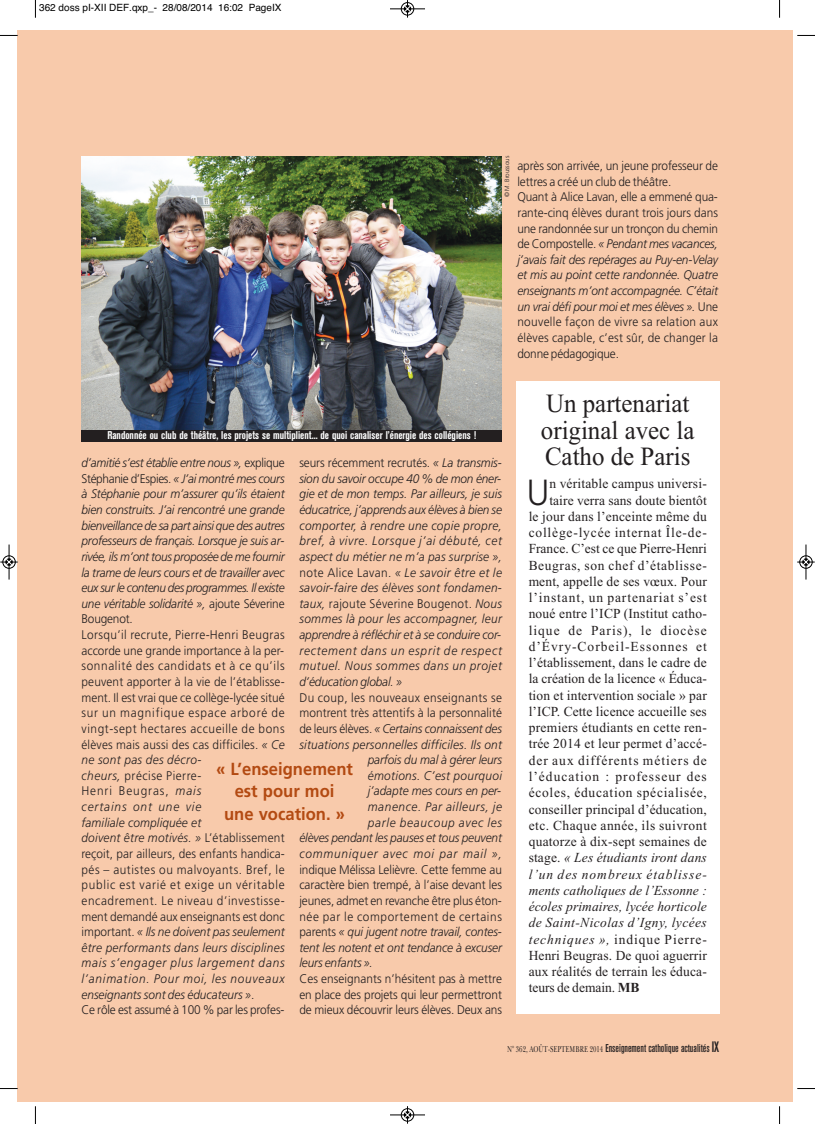
<style>
.page{position:relative;width:815px;height:1124px;background:#fff}
.page>*{position:absolute;margin:0;border:0;box-sizing:border-box;transform-origin:0 0}
.t1{font:300 36.25px "Frutiger";color:#231f20;scale:.93 1}
.t2{font:26.25px/26.2px "Times New Roman";color:#231f20;scale:.95 1}
.t3{font:700 17.5px/22.5px "Frutiger";color:#b34a12;text-align:center;scale:.95 1}
.t4{font:13.75px "Times New Roman";letter-spacing:.015em;color:#231f20}
.t5{font:13.75px "Times New Roman";letter-spacing:.075em;color:#231f20}
.t6{font:italic 13.75px "Times New Roman";letter-spacing:.01em;color:#231f20}
.t7{font:13.75px "Times New Roman";letter-spacing:.07em;color:#231f20}
.t8{font:13.75px "Times New Roman";letter-spacing:.06em;color:#231f20}
.t9{font:13.75px "Times New Roman";letter-spacing:.055em;color:#231f20}
.t10{font:italic 13.75px "Times New Roman";letter-spacing:.03em;color:#231f20}
.t11{font:13.75px "Times New Roman";letter-spacing:.045em;color:#231f20}
.t12{font:13.75px "Times New Roman";letter-spacing:.035em;color:#231f20}
.t13{font:italic 13.75px "Times New Roman";letter-spacing:.07em;color:#231f20}
.t14{font:italic 300 12.5px/15.6px "Frutiger";letter-spacing:-.01em;color:#231f20;scale:.95 1}
.t15{font:300 12.5px/15.6px "Frutiger";letter-spacing:-.01em;color:#231f20;text-align:justify;scale:.95 1}
.t16{font:italic 300 12.5px/15.6px "Frutiger";letter-spacing:.015em;color:#231f20;text-align:right;scale:.95 1}
.t17{font:500 condensed 11.25px "Akzidenz Grotesk BE";color:#231f20}
.t18{font:700 condensed 11.12px "Akzidenz Grotesk BE";color:#fff;scale:.95 1}
.t19{font:10px "Helvetica";color:#000}
.t20{font:300 6.25px "Frutiger";letter-spacing:-.02em;color:#231f20}
.s1{font-style:italic}
.s2{font-style:normal}
.s3{font-weight:700}
.s4{font-family:"Baskerville BT";font-weight:400;font-stretch:normal;font-size:8.75px}
.s5{font-size:15px}
</style>
<div class="page">
<div style="left:18px;top:30px;width:775px;height:1070px;background:#f8caab"></div>
<div style="left:516px;top:381px;width:203px;height:632px;background:#fff"></div>
<img style="left:81px;top:156px;width:421px;height:273px">
<div style="left:81px;top:429px;width:421px;height:12px;background:#231f20"></div>
<svg style="left:35px;top:0;width:1px;height:18px"></svg>
<svg style="left:0;top:35px;width:18px;height:1px"></svg>
<svg style="left:779px;top:0;width:1px;height:18px"></svg>
<svg style="left:797px;top:35px;width:18px;height:1px"></svg>
<svg style="left:35px;top:1106px;width:1px;height:17px"></svg>
<svg style="left:0;top:1087px;width:18px;height:2px"></svg>
<svg style="left:779px;top:1106px;width:1px;height:17px"></svg>
<svg style="left:797px;top:1088px;width:18px;height:1px"></svg>
<div style="left:401px;top:2px;width:13px;height:14px;border:1px solid #fff;border-radius:50%"></div>
<hr style="left:390px;top:9px;width:35px;height:1px;background:#000">
<div style="left:401px;top:2px;width:13px;height:13px;border:1px solid #000;border-radius:50%"></div>
<svg style="left:404px;top:0;width:7px;height:18px"></svg>
<hr style="left:390px;top:1114px;width:35px;height:1px;background:#000">
<div style="left:401px;top:1108px;width:13px;height:13px;border:1px solid #000;border-radius:50%"></div>
<svg style="left:404px;top:1106px;width:7px;height:17px"></svg>
<div style="left:2px;top:555px;width:14px;height:13px;border:1px solid #fff;border-radius:50%"></div>
<hr style="left:9px;top:544px;width:1px;height:35px;background:#000">
<div style="left:3px;top:555px;width:12px;height:13px;border:1px solid #000;border-radius:50%"></div>
<svg style="left:0;top:558px;width:18px;height:7px"></svg>
<div style="left:799px;top:555px;width:14px;height:13px;border:1px solid #fff;border-radius:50%"></div>
<hr style="left:806px;top:544px;width:1px;height:35px;background:#000">
<div style="left:800px;top:555px;width:12px;height:13px;border:1px solid #000;border-radius:50%"></div>
<svg style="left:797px;top:558px;width:18px;height:7px"></svg>
<p class="t19" style="left:39px;top:2px;width:244px">362 doss pI-XII DEF.qxp_- 28/08/2014 16:02 PageIX</p>
<p class="t20" style="left:504px;top:197px;width:42px;rotate:-90deg">© M. Broussous</p>
<p class="t15" style="left:517px;top:159px;width:213px;text-align:left">après son arrivée, un jeune professeur de lettres a créé un club de théâtre.<br>Quant à Alice Lavan, elle a emmené qua&shy;rante-cinq élèves durant trois jours dans une randonnée sur un tronçon du chemin de Compostelle. <span class="s1">« Pendant mes vacances, j’avais fait des repérages au Puy-en-Velay et mis au point cette randonnée. Quatre enseignants m’ont accompagnée. C’était un vrai défi pour moi et mes élèves ».</span> Une nouvelle façon de vivre sa relation aux élèves capable, c’est sûr, de changer la donne pédagogique.</p>
<p class="t18" style="left:107px;top:430px;width:390px">Randonnée ou club de théâtre, les projets se multiplient... de quoi canaliser l’énergie des collégiens !</p>
<p class="t14" style="left:81px;top:456px;width:215px">d’amitié s’est établie entre nous », <span class="s2">explique Stéphanie d’Espies.</span> « J’ai montré mes cours à Stéphanie pour m’assurer qu’ils étaient bien construits. J’ai rencontré une grande bienveillance de sa part ainsi que des autres professeurs de français. Lorsque je suis ar&shy;rivée, ils m’ont tous proposée de me fournir la trame de leurs cours et de travailler avec eux sur le contenu des programmes. Il existe une véritable solidarité », <span class="s2">ajoute Séverine Bougenot.<br>Lorsqu’il recrute, Pierre-Henri Beugras accorde une grande importance à la per&shy;sonnalité des candidats et à ce qu’ils peuvent apporter à la vie de l’établisse&shy;ment. Il est vrai que ce collège-lycée situé sur un magnifique espace arboré de vingt-sept hectares accueille de bons élèves mais aussi des cas difficiles.</span> « Ce ne sont pas des décro-<br>cheurs, <span class="s2">précise Pierre-<br>Henri Beugras,</span> mais<br>certains ont une vie<br>familiale compliquée et<br>doivent être motivés. » <span class="s2">L’établissement reçoit, par ailleurs, des enfants handica&shy;pés – autistes ou malvoyants. Bref, le public est varié et exige un véritable encadrement. Le niveau d’investisse&shy;ment demandé aux enseignants est donc important.</span> « Ils ne doivent pas seulement être performants dans leurs disciplines mais s’engager plus largement dans l’animation. Pour moi, les nouveaux enseignants sont des éducateurs »<span class="s2">.<br>Ce rôle est assumé à 100 % par les profes-</span></p>
<p class="t14" style="left:299px;top:456px;width:215px;text-align:justify"><span class="s2">seurs récemment recrutés.</span> « La transmis&shy;sion du savoir occupe 40 % de mon éner&shy;gie et de mon temps. Par ailleurs, je suis éducatrice, j’apprends aux élèves à bien se comporter, à rendre une copie propre, bref, à vivre. Lorsque j’ai débuté, cet aspect du métier ne m’a pas surprise », <span class="s2">note Alice Lavan.</span> « Le savoir être et le savoir-faire des élèves sont fondamen&shy;taux, <span class="s2">rajoute Séverine Bougenot.</span> Nous sommes là pour les accompagner, leur apprendre à réfléchir et à se conduire cor&shy;rectement dans un esprit de respect mutuel. Nous sommes dans un projet d’éducation global. »</p>
<p class="t16" style="left:299px;top:690px;width:215px"><span class="s2">Du coup, les nouveaux enseignants se montrent très attentifs à la personnalité de leurs élèves.</span> « Certains connaissent des situations personnelles difficiles. Ils ont parfois du mal à gérer leurs<br>émotions. C’est pourquoi<br>j’adapte mes cours en per-<br>manence. Par ailleurs, je<br>parle beaucoup avec les<br>élèves pendant les pauses et tous peuvent communiquer avec moi par mail »,</p>
<p class="t15" style="left:299px;top:862px;width:215px">indique Mélissa Lelièvre. Cette femme au caractère bien trempé, à l’aise devant les jeunes, admet en revanche être plus éton&shy;née par le comportement de certains parents <span class="s1">« qui jugent notre travail, contes&shy;tent les notent et ont tendance à excuser leurs enfants ».</span></p>
<p class="t15" style="left:299px;top:971px;width:215px">Ces enseignants n’hésitent pas à mettre en place des projets qui leur permettront de mieux découvrir leurs élèves. Deux ans</p>
<h3 class="t3" style="left:216px;top:758px;width:146px">« L’enseignement est pour moi<br>une vocation. »</h3>
<h2 class="t2" style="left:541px;top:390px;width:163px">Un partenariat original avec la<br>Catho de Paris</h2>
<h1 class="t1" style="left:527px;top:477px;width:26px">U</h1>
<p class="t4" style="left:549px;top:475px;width:159px">n véritable campus universi-</p>
<p class="t4" style="left:549px;top:491px;width:159px">taire verra sans doute bientôt</p>
<p class="t4" style="left:529px;top:508px;width:180px">le jour dans l’enceinte même du</p>
<p class="t8" style="left:529px;top:524px;width:180px">collège-lycée internat Île-de-</p>
<p class="t4" style="left:529px;top:540px;width:180px">France. C’est ce que Pierre-Henri</p>
<p class="t11" style="left:529px;top:556px;width:180px">Beugras, son chef d’établisse-</p>
<p class="t4" style="left:529px;top:573px;width:180px">ment, appelle de ses vœux. Pour</p>
<p class="t7" style="left:529px;top:589px;width:180px">l’instant, un partenariat s’est</p>
<p class="t4" style="left:529px;top:605px;width:180px">noué entre l’ICP (Institut catho-</p>
<p class="t5" style="left:529px;top:621px;width:180px">lique de Paris), le diocèse</p>
<p class="t5" style="left:529px;top:638px;width:180px">d’Évry-Corbeil-Essonnes et</p>
<p class="t4" style="left:529px;top:654px;width:180px">l’établissement, dans le cadre de</p>
<p class="t4" style="left:529px;top:670px;width:180px">la création de la licence « Éduca-</p>
<p class="t4" style="left:529px;top:686px;width:180px">tion et intervention sociale » par</p>
<p class="t4" style="left:529px;top:703px;width:180px">l’ICP. Cette licence accueille ses</p>
<p class="t4" style="left:529px;top:719px;width:180px">premiers étudiants en cette ren-</p>
<p class="t4" style="left:529px;top:735px;width:180px">trée 2014 et leur permet d’accé-</p>
<p class="t5" style="left:529px;top:751px;width:180px">der aux différents métiers de</p>
<p class="t5" style="left:529px;top:768px;width:180px">l’éducation : professeur des</p>
<p class="t9" style="left:529px;top:784px;width:180px">écoles, éducation spécialisée,</p>
<p class="t4" style="left:529px;top:800px;width:180px">conseiller principal d’éducation,</p>
<p class="t12" style="left:529px;top:816px;width:180px">etc. Chaque année, ils suivront</p>
<p class="t4" style="left:529px;top:833px;width:180px">quatorze à dix-sept semaines de</p>
<p class="t6" style="left:529px;top:849px;width:180px"><span class="s2">stage.</span> « Les étudiants iront dans</p>
<p class="t13" style="left:529px;top:865px;width:180px">l’un des nombreux établisse-</p>
<p class="t6" style="left:529px;top:881px;width:180px">ments catholiques de l’Essonne :</p>
<p class="t6" style="left:529px;top:898px;width:180px">écoles primaires, lycée horticole</p>
<p class="t10" style="left:529px;top:914px;width:180px">de Saint-Nicolas d’Igny, lycées</p>
<p class="t7" style="left:529px;top:930px;width:180px"><span class="s1">techniques »,</span> indique Pierre-</p>
<p class="t4" style="left:529px;top:946px;width:180px">Henri Beugras. De quoi aguerrir</p>
<p class="t4" style="left:529px;top:963px;width:180px">aux réalités de terrain les éduca-</p>
<p class="t4" style="left:529px;top:979px;width:112px">teurs de demain. <span class="s3">MB</span></p>
<p class="t17" style="left:507px;top:1043px;width:214px"><span class="s4">N° 362, AOÛT-SEPTEMBRE 2014</span> Enseignement catholique actualités <span class="s5">IX</span></p>
</div>
